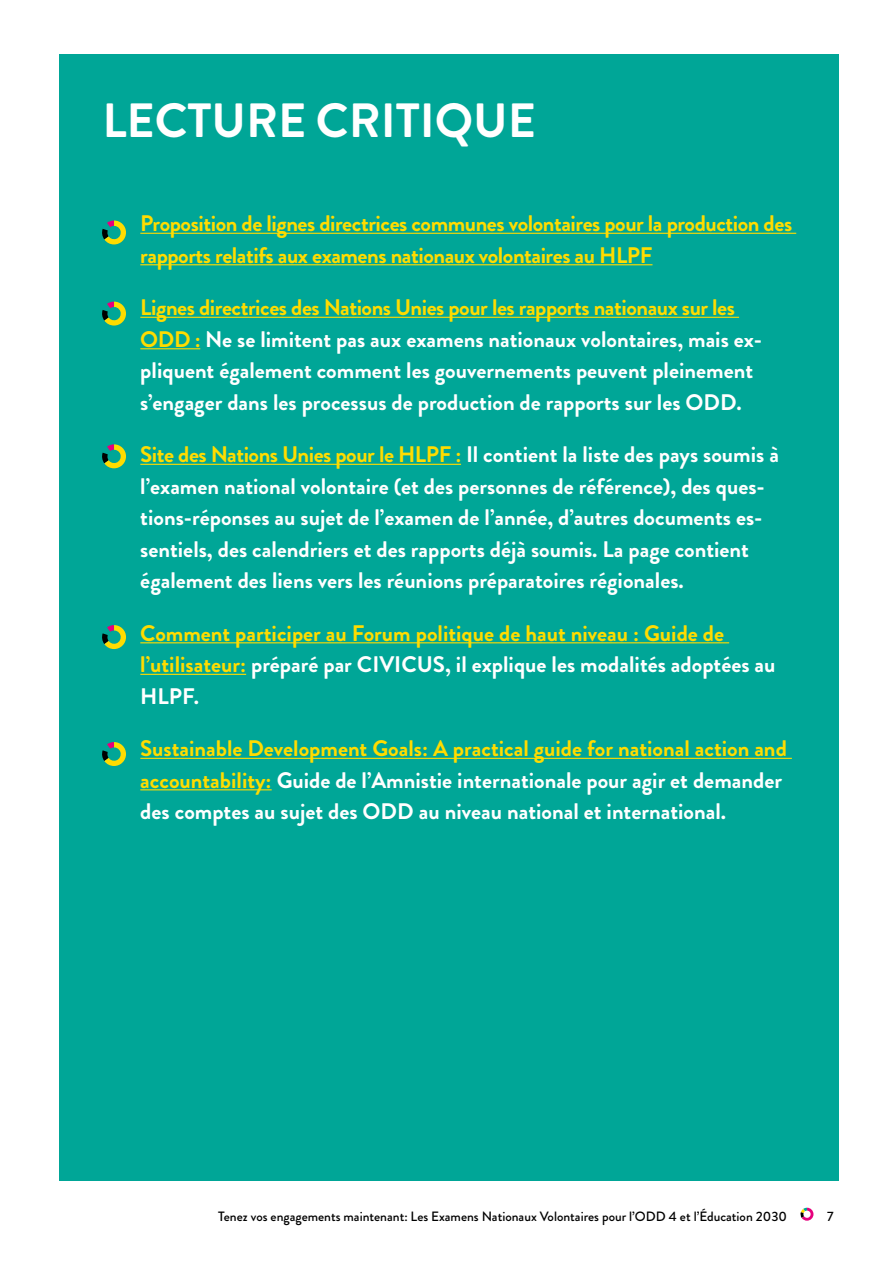
<style>
.page{position:relative;width:893px;height:1263px;background:#fff}
.page>*{position:absolute;margin:0;border:0;box-sizing:border-box;transform-origin:0 0}
.t1{font:700 48px "Brandon Grotesque";color:#fff}
.t2{font:700 22.5px/31.5px "Brandon Grotesque";color:#fff}
.t3{font:700 22.5px/31.5px "Brandon Grotesque";color:#ffdc00}
.t4{font:700 22.5px/31.5px "Brandon Grotesque";letter-spacing:-.02em;color:#ffdc00}
.t5{font:500 13.5px "Brandon Grotesque";color:#000}
.s1{color:#ffdc00}
.s2{color:#fff}
</style>
<div class="page">
<svg style="left:800px;top:1208px;width:13px;height:13px"></svg>
<div style="left:60px;top:54px;width:779px;height:1126px;background:#00a697"></div>
<hr style="left:140px;top:233px;width:656px;height:1px;background:#ffdc00">
<hr style="left:140px;top:264px;width:512px;height:1px;background:#ffdc00">
<hr style="left:140px;top:317px;width:599px;height:1px;background:#ffdc00">
<hr style="left:140px;top:348px;width:60px;height:1px;background:#ffdc00">
<hr style="left:140px;top:464px;width:321px;height:1px;background:#ffdc00">
<hr style="left:140px;top:642px;width:589px;height:1px;background:#ffdc00">
<hr style="left:140px;top:674px;width:106px;height:1px;background:#ffdc00">
<hr style="left:140px;top:758px;width:652px;height:1px;background:#ffdc00">
<hr style="left:140px;top:789px;width:132px;height:1px;background:#ffdc00">
<svg style="left:102px;top:221px;width:24px;height:23px"></svg>
<svg style="left:102px;top:302px;width:24px;height:24px"></svg>
<svg style="left:102px;top:444px;width:24px;height:24px"></svg>
<svg style="left:102px;top:625px;width:24px;height:24px"></svg>
<svg style="left:102px;top:742px;width:24px;height:24px"></svg>
<h1 class="t1" style="left:102px;top:86px;width:435px">LECTURE CRITIQUE</h1>
<p class="t4" style="left:140px;top:208px;width:653px">Proposition de lignes directrices communes volontaires pour la production des rapports relatifs aux examens nationaux volontaires au HLPF</p>
<p class="t2" style="left:140px;top:292px;width:623px"><span class="s1">Lignes directrices des Nations Unies pour les rapports nationaux sur les ODD :</span> Ne se limitent pas aux examens nationaux volontaires, mais ex&shy;pliquent également comment les gouvernements peuvent pleinement s’engager dans les processus de production de rapports sur les ODD.</p>
<p class="t2" style="left:140px;top:439px;width:640px"><span class="s1">Site des Nations Unies pour le HLPF :</span> Il contient la liste des pays soumis à l’examen national volontaire (et des personnes de référence), des ques&shy;tions-réponses au sujet de l’examen de l’année, d’autres documents es&shy;sentiels, des calendriers et des rapports déjà soumis. La page contient également des liens vers les réunions préparatoires régionales.</p>
<p class="t3" style="left:140px;top:617px;width:637px">Comment participer au Forum politique de haut niveau : Guide de l’utilisateur: <span class="s2">préparé par CIVICUS, il explique les modalités adoptées au<br>HLPF.</span></p>
<p class="t2" style="left:140px;top:733px;width:648px"><span class="s1">Sustainable Development Goals: A practical guide for national action and accountability:</span> Guide de l’Amnistie internationale pour agir et demander des comptes au sujet des ODD au niveau national et international.</p>
<p class="t5" style="left:218px;top:1207px;width:570px">Tenez vos engagements maintenant: Les Examens Nationaux Volontaires pour l’ODD 4 et l’Éducation 2030</p>
<p class="t5" style="left:827px;top:1207px;width:8px">7</p>
</div>
